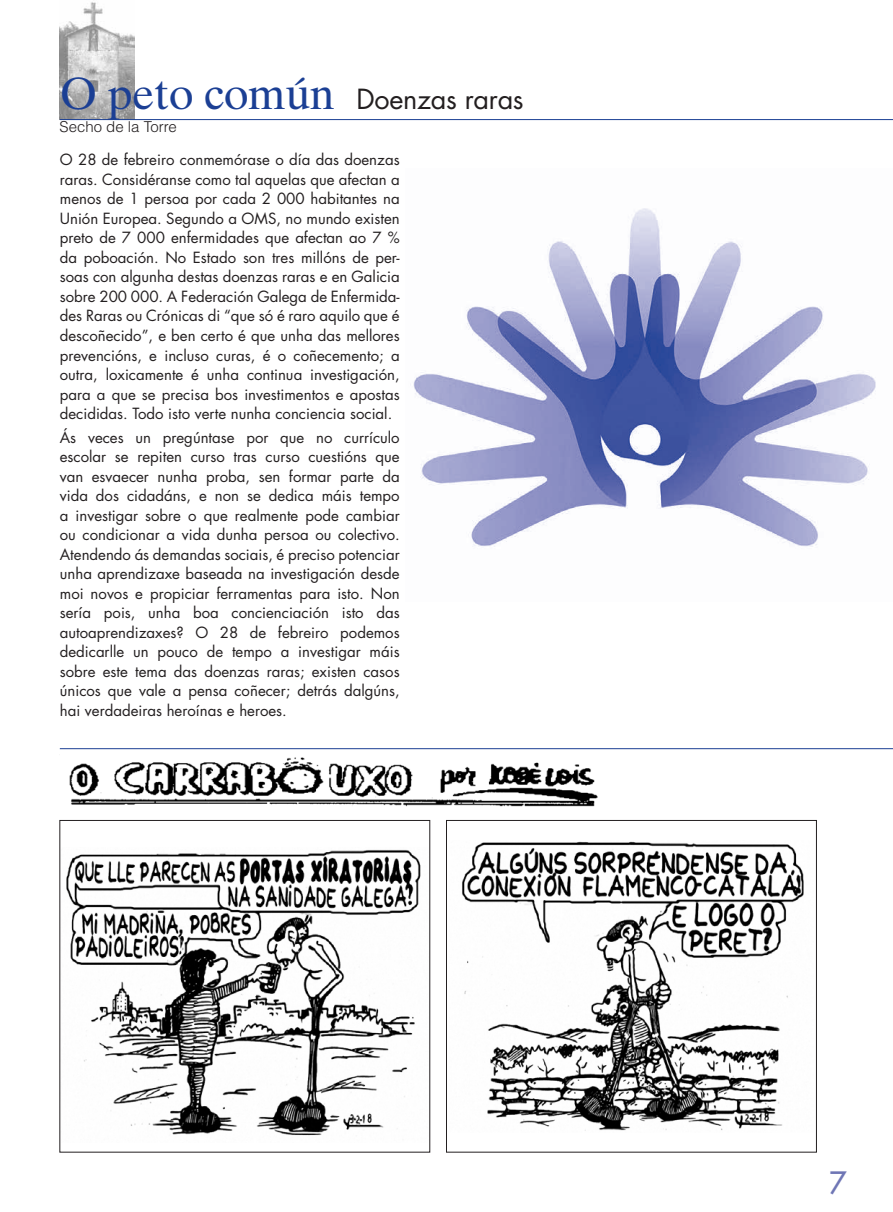
<style>
.page{position:relative;width:893px;height:1212px;background:#fff}
.page>*{position:absolute;margin:0;border:0;box-sizing:border-box;transform-origin:0 0}
.t1{font:500 30px "Futura Std";color:#6f76b5}
.t2{font:27px "Futura Std";letter-spacing:-.01em;color:#231f20}
.t3{font:15px/19.5px "Futura Std";color:#231f20;text-align:justify}
.t4{font:300 15px "Helvetica LT Std";color:#231f20}
.s1{font-family:"Times Ten LT Std";font-size:45px;color:#1b3f94}
</style>
<div class="page">
<img style="left:66px;top:850px;width:355px;height:286px">
<img style="left:462px;top:841px;width:342px;height:290px">
<div style="left:446px;top:820px;width:371px;height:332px;border:1px solid #231f20"></div>
<img style="left:69px;top:757px;width:529px;height:50px">
<hr style="left:60px;top:748px;width:833px;height:1px;background:#1b3f94">
<img style="left:60px;top:2px;width:74px;height:117px">
<hr style="left:60px;top:119px;width:833px;height:1px;background:#1b3f94">
<img style="left:413px;top:208px;width:463px;height:339px">
<h2 class="t2" style="left:60px;top:82px;width:465px"><span class="s1">O peto común</span> Doenzas raras</h2>
<p class="t4" style="left:60px;top:117px;width:119px">Secho de la Torre</p>
<p class="t3" style="left:60px;top:150px;width:341px">O 28 de febreiro conmemórase o día das doenzas raras. Considéranse como tal aquelas que afectan a menos de 1 persoa por cada 2 000 habitantes na Unión Europea. Segundo a OMS, no mundo existen preto de 7 000 enfermidades que afectan ao 7 % da poboación. No Estado son tres millóns de per&shy;soas con algunha destas doenzas raras e en Galicia sobre 200 000. A Federación Galega de Enfermida&shy;des Raras ou Crónicas di “que só é raro aquilo que é descoñecido”, e ben certo é que unha das mellores prevencións, e incluso curas, é o coñecemento; a outra, loxicamente é unha continua investigación, para a que se precisa bos investimentos e apostas decididas. Todo isto verte nunha conciencia social.</p>
<p class="t3" style="left:60px;top:428px;width:341px">Ás veces un pregúntase por que no currículo escolar se repiten curso tras curso cuestións que van esvaecer nunha proba, sen formar parte da vida dos cidadáns, e non se dedica máis tempo a investigar sobre o que realmente pode cambiar ou condicionar a vida dunha persoa ou colectivo.<br>Atendendo ás demandas sociais, é preciso potenciar unha aprendizaxe baseada na investigación desde moi novos e propiciar ferramentas para isto. Non sería pois, unha boa concienciación isto das autoaprendizaxes? O 28 de febreiro podemos dedicarlle un pouco de tempo a investigar máis sobre este tema das doenzas raras; existen casos únicos que vale a pensa coñecer; detrás dalgúns, hai verdadeiras heroínas e heroes.</p>
<h1 class="t1" style="left:829px;top:1164px;width:19px">7</h1>
</div>
